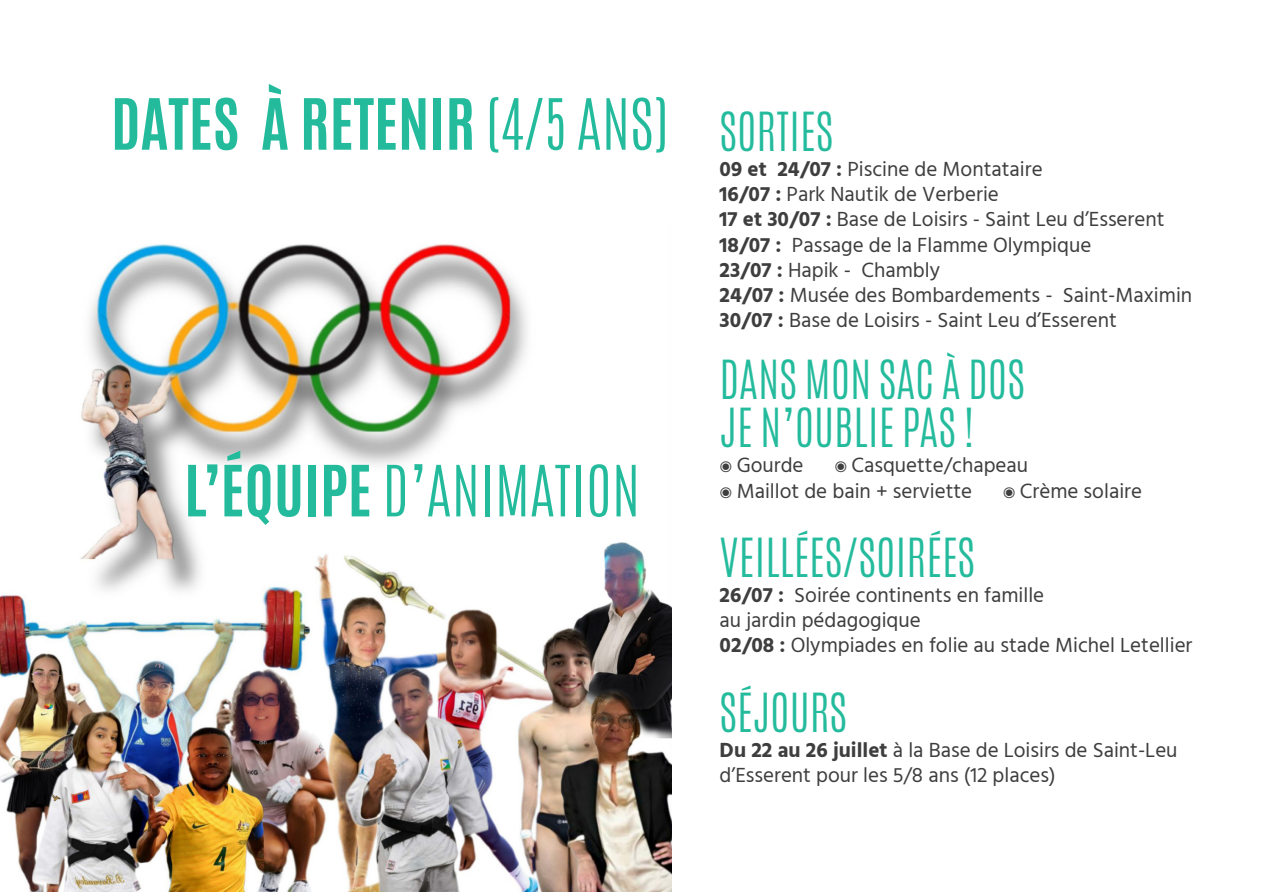
<style>
.page{position:relative;width:1263px;height:893px;background:#fff}
.page>*{position:absolute;margin:0;border:0;box-sizing:border-box;transform-origin:0 0}
.t1{font:700 60px "Antonio";color:#24bb9d}
.t2{font:300 60px "Antonio";color:#24bb9d}
.t3{font:300 45px "Antonio";color:#24bb9d}
.t4{font:21px/25.2px "Hind";color:#3e3e3f}
.s1{font-weight:300}
.s2{font-weight:700}
</style>
<div class="page">
<img style="left:0;top:244px;width:671px;height:648px">
<p class="t1" style="left:111px;top:79px;width:559px">DATES À RETENIR <span class="s1">(4/5 ANS)</span></p>
<p class="t2" style="left:184px;top:448px;width:457px"><span class="s2">L’ÉQUIPE</span> D’ANIMATION</p>
<p class="t3" style="left:720px;top:99px;width:115px">SORTIES</p>
<p class="t4" style="left:720px;top:158px;width:324px"><span class="s2">09 et 24/07 :</span> Piscine de Montataire</p>
<p class="t4" style="left:720px;top:183px;width:281px"><span class="s2">16/07 :</span> Park Nautik de Verberie</p>
<p class="t4" style="left:720px;top:208px;width:446px"><span class="s2">17 et 30/07 :</span> Base de Loisirs - Saint Leu d’Esserent</p>
<p class="t4" style="left:720px;top:233px;width:373px"><span class="s2">18/07 :</span> Passage de la Flamme Olympique</p>
<p class="t4" style="left:720px;top:259px;width:222px"><span class="s2">23/07 :</span> Hapik - Chambly</p>
<p class="t4" style="left:720px;top:284px;width:474px"><span class="s2">24/07 :</span> Musée des Bombardements - Saint-Maximin</p>
<p class="t4" style="left:720px;top:309px;width:399px"><span class="s2">30/07 :</span> Base de Loisirs - Saint Leu d’Esserent</p>
<p class="t3" style="left:720px;top:348px;width:307px">DANS MON SAC À DOS</p>
<p class="t3" style="left:720px;top:396px;width:257px">JE N’OUBLIE PAS !</p>
<p class="t4" style="left:720px;top:454px;width:85px">◉ Gourde</p>
<p class="t4" style="left:834px;top:454px;width:195px">◉ Casquette/chapeau</p>
<p class="t4" style="left:720px;top:479px;width:254px">◉ Maillot de bain + serviette</p>
<p class="t4" style="left:1003px;top:479px;width:141px">◉ Crème solaire</p>
<p class="t3" style="left:720px;top:525px;width:257px">VEILLÉES/SOIRÉES</p>
<p class="t4" style="left:720px;top:584px;width:326px"><span class="s2">26/07 :</span> Soirée continents en famille</p>
<p class="t4" style="left:720px;top:609px;width:203px">au jardin pédagogique</p>
<p class="t4" style="left:720px;top:634px;width:474px"><span class="s2">02/08 :</span> Olympiades en folie au stade Michel Letellier</p>
<p class="t3" style="left:720px;top:680px;width:129px">SÉJOURS</p>
<p class="t4" style="left:720px;top:739px;width:459px"><span class="s2">Du 22 au 26 juillet</span> à la Base de Loisirs de Saint-Leu d’Esserent pour les 5/8 ans (12 places)</p>
</div>
